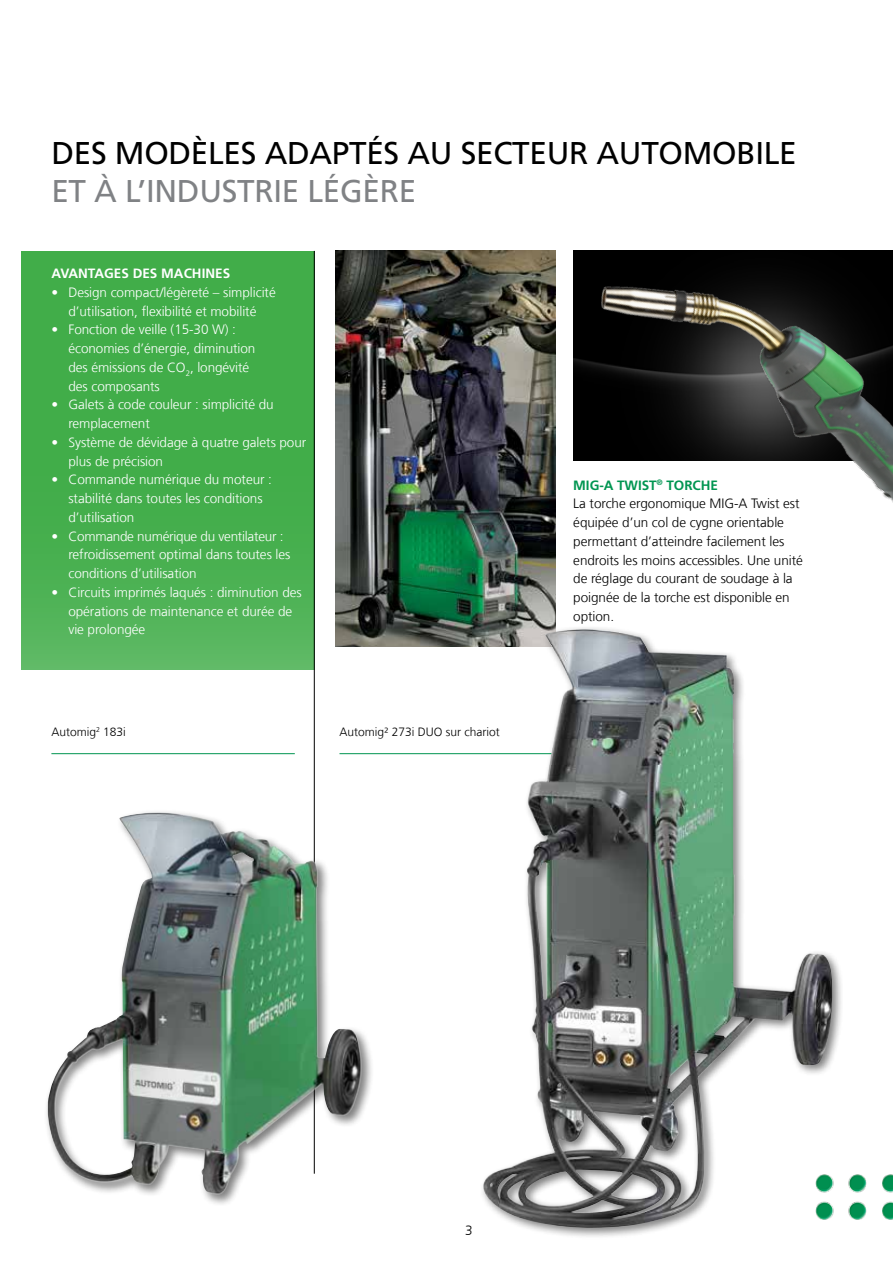
<style>
.page{position:relative;width:893px;height:1263px;background:#fff}
.page>*{position:absolute;margin:0;border:0;box-sizing:border-box;transform-origin:0 0}
.t1{font:31.5px "Frutiger LT Pro";letter-spacing:-.01em;color:#000}
.t2{font:31.5px "Frutiger LT Pro";letter-spacing:-.01em;color:#808285}
.t3{font:300 13.5px/18.8px "Frutiger LT Com";letter-spacing:-.005em;color:#fff}
.t4{font:300 13.5px/18.8px "Frutiger LT Com";letter-spacing:-.005em;color:#000}
.t5{font:700 13.5px "Frutiger LT Pro";color:#fff}
.t6{font:700 13.5px "Frutiger LT Pro";letter-spacing:-.005em;color:#009551}
.t7{font:300 12px "Frutiger LT Com";color:#000}
</style>
<div class="page">
<div style="left:21px;top:251px;width:294px;height:419px;background:linear-gradient(to bottom,#3aaa43,#52b459)"></div>
<hr style="left:314px;top:251px;width:1px;height:923px;background:#000">
<div style="left:44px;top:809px;width:331px;height:398px;background:#fff"></div>
<img style="left:46px;top:812px;width:320px;height:384px">
<img style="left:336px;top:251px;width:219px;height:395px">
<img style="left:848px;top:1174px;width:45px;height:46px">
<hr style="left:51px;top:753px;width:244px;height:1px;background:#009551">
<hr style="left:339px;top:753px;width:244px;height:1px;background:#009551">
<div style="left:479px;top:625px;width:365px;height:615px;background:#000;opacity:.5"></div>
<img style="left:472px;top:629px;width:361px;height:602px">
<img style="left:576px;top:250px;width:317px;height:253px">
<h1 class="t1" style="left:51px;top:134px;width:747px">DES MODÈLES ADAPTÉS AU SECTEUR AUTOMOBILE</h1>
<h1 class="t2" style="left:51px;top:172px;width:366px">ET À L’INDUSTRIE LÉGÈRE</h1>
<p class="t5" style="left:51px;top:265px;width:180px">AVANTAGES DES MACHINES</p>
<p class="t3" style="left:51px;top:283px;width:226px;text-align:center">• Design compact/légèreté – simplicité d’utilisation, flexibilité et mobilité</p>
<p class="t3" style="left:68px;top:320px;width:189px;text-indent:-17px">• Fonction de veille (15-30 W) : économies d’énergie, diminution des émissions de CO<sub>2</sub>, longévité des composants</p>
<p class="t3" style="left:68px;top:395px;width:207px;text-indent:-17px">• Galets à code couleur : simplicité du remplacement</p>
<p class="t3" style="left:68px;top:433px;width:239px;text-indent:-17px">• Système de dévidage à quatre galets pour plus de précision</p>
<p class="t3" style="left:68px;top:470px;width:205px;text-indent:-17px">• Commande numérique du moteur : stabilité dans toutes les conditions d’utilisation</p>
<p class="t3" style="left:68px;top:527px;width:223px;text-indent:-17px">• Commande numérique du ventilateur : refroidissement optimal dans toutes les conditions d’utilisation</p>
<p class="t3" style="left:68px;top:583px;width:235px;text-indent:-17px">• Circuits imprimés laqués : diminution des opérations de maintenance et durée de vie prolongée</p>
<p class="t7" style="left:51px;top:725px;width:76px">Automig<sup>2</sup> 183i</p>
<p class="t7" style="left:339px;top:725px;width:162px">Automig² 273i DUO sur chariot</p>
<p class="t6" style="left:573px;top:477px;width:146px">MIG-A TWIST<sup>®</sup> TORCHE</p>
<p class="t4" style="left:573px;top:494px;width:231px">La torche ergonomique MIG-A Twist est équipée d’un col de cygne orientable permettant d’atteindre facilement les endroits les moins accessibles. Une unité de réglage du courant de soudage à la poignée de la torche est disponible en option.</p>
<p class="t4" style="left:465px;top:1221px;width:9px">3</p>
</div>
